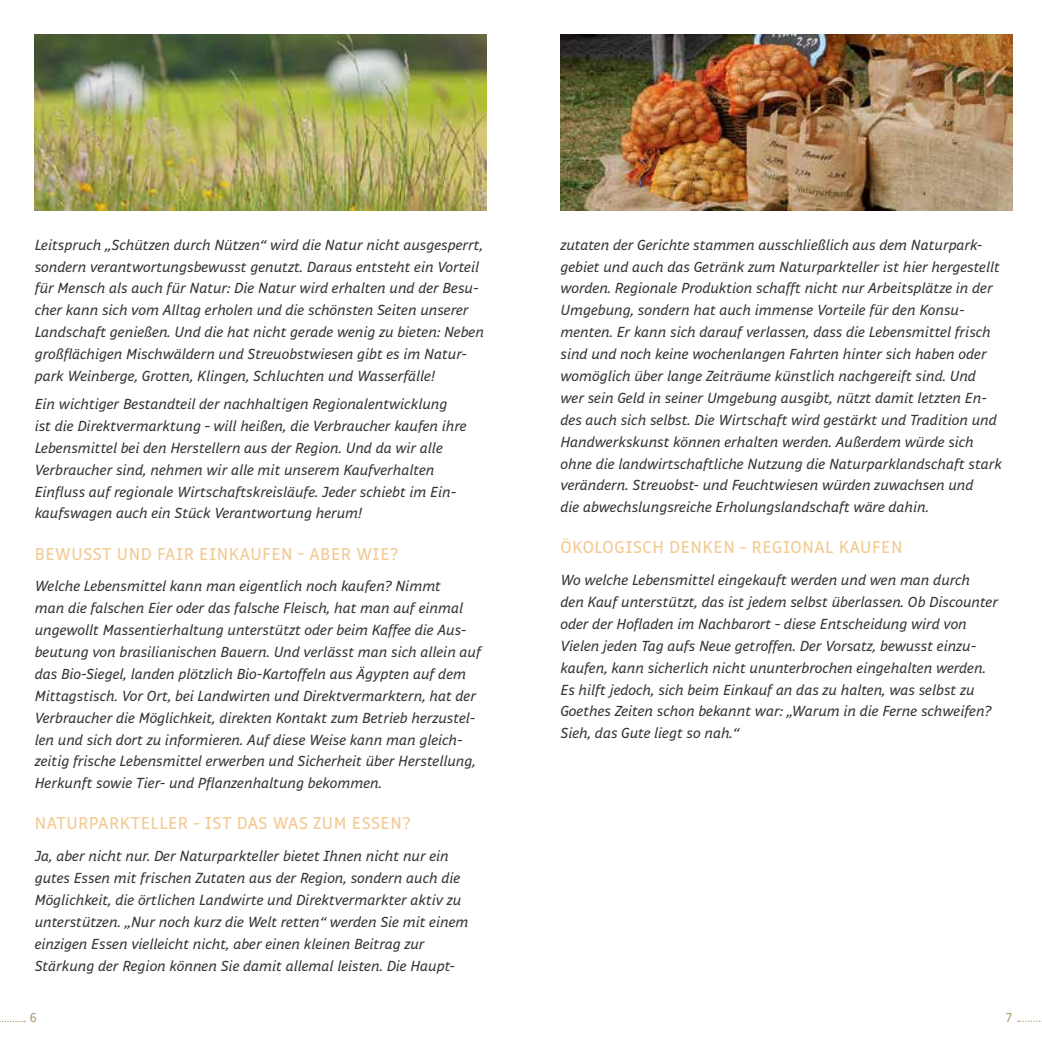
<style>
.page{position:relative;width:1042px;height:1042px;background:#fff}
.page>*{position:absolute;margin:0;border:0;box-sizing:border-box;transform-origin:0 0}
.t1{font:17.5px "Respublika FY";letter-spacing:.03em;color:#f3ca92}
.t2{font:italic 14.88px/21.9px "Respublika FY";color:#373636}
.t3{font:13.12px "Respublika FY";color:#ac9b73}
</style>
<div class="page">
<img style="left:35px;top:35px;width:451px;height:176px">
<img style="left:560px;top:35px;width:452px;height:176px">
<svg style="left:1018px;top:1020px;width:24px;height:2px"></svg>
<svg style="left:0;top:1021px;width:25px;height:1px"></svg>
<p class="t2" style="left:35px;top:234px;width:451px">Leitspruch „Schützen durch Nützen“ wird die Natur nicht ausgesperrt, sondern verantwortungsbewusst genutzt. Daraus entsteht ein Vorteil für Mensch als auch für Natur: Die Natur wird erhalten und der Besu&shy;cher kann sich vom Alltag erholen und die schönsten Seiten unserer Landschaft genießen. Und die hat nicht gerade wenig zu bieten: Neben großflächigen Mischwäldern und Streuobstwiesen gibt es im Natur&shy;park Weinberge, Grotten, Klingen, Schluchten und Wasserfälle!</p>
<p class="t2" style="left:35px;top:394px;width:433px">Ein wichtiger Bestandteil der nachhaltigen Regionalentwicklung ist die Direktvermarktung – will heißen, die Verbraucher kaufen ihre Lebensmittel bei den Herstellern aus der Region. Und da wir alle Verbraucher sind, nehmen wir alle mit unserem Kaufverhalten Einfluss auf regionale Wirtschaftskreisläufe. Jeder schiebt im Ein&shy;kaufswagen auch ein Stück Verantwortung herum!</p>
<p class="t1" style="left:35px;top:543px;width:365px">BEWUSST UND FAIR EINKAUFEN – ABER WIE?</p>
<p class="t2" style="left:35px;top:576px;width:448px">Welche Lebensmittel kann man eigentlich noch kaufen? Nimmt<br>man die falschen Eier oder das falsche Fleisch, hat man auf einmal ungewollt Massentierhaltung unterstützt oder beim Kaffee die Aus&shy;beutung von brasilianischen Bauern. Und verlässt man sich allein auf das Bio-Siegel, landen plötzlich Bio-Kartoffeln aus Ägypten auf dem Mittagstisch. Vor Ort, bei Landwirten und Direktvermarktern, hat der Verbraucher die Möglichkeit, direkten Kontakt zum Betrieb herzustel&shy;len und sich dort zu informieren. Auf diese Weise kann man gleich&shy;zeitig frische Lebensmittel erwerben und Sicherheit über Herstellung, Herkunft sowie Tier- und Pflanzenhaltung bekommen.</p>
<p class="t1" style="left:35px;top:813px;width:377px">NATURPARKTELLER – IST DAS WAS ZUM ESSEN?</p>
<p class="t2" style="left:35px;top:846px;width:435px">Ja, aber nicht nur. Der Naturparkteller bietet Ihnen nicht nur ein gutes Essen mit frischen Zutaten aus der Region, sondern auch die Möglichkeit, die örtlichen Landwirte und Direktvermarkter aktiv zu unterstützen. „Nur noch kurz die Welt retten“ werden Sie mit einem einzigen Essen vielleicht nicht, aber einen kleinen Beitrag zur Stärkung der Region können Sie damit allemal leisten. Die Haupt-</p>
<p class="t2" style="left:560px;top:234px;width:443px">zutaten der Gerichte stammen ausschließlich aus dem Naturpark&shy;gebiet und auch das Getränk zum Naturparkteller ist hier hergestellt worden. Regionale Produktion schafft nicht nur Arbeitsplätze in der Umgebung, sondern hat auch immense Vorteile für den Konsu&shy;menten. Er kann sich darauf verlassen, dass die Lebensmittel frisch sind und noch keine wochenlangen Fahrten hinter sich haben oder womöglich über lange Zeiträume künstlich nachgereift sind. Und wer sein Geld in seiner Umgebung ausgibt, nützt damit letzten En&shy;des auch sich selbst. Die Wirtschaft wird gestärkt und Tradition und Handwerkskunst können erhalten werden. Außerdem würde sich ohne die landwirtschaftliche Nutzung die Naturparklandschaft stark verändern. Streuobst- und Feuchtwiesen würden zuwachsen und<br>die abwechslungsreiche Erholungslandschaft wäre dahin.</p>
<p class="t1" style="left:560px;top:537px;width:344px">ÖKOLOGISCH DENKEN – REGIONAL KAUFEN</p>
<p class="t2" style="left:560px;top:570px;width:439px">Wo welche Lebensmittel eingekauft werden und wen man durch<br>den Kauf unterstützt, das ist jedem selbst überlassen. Ob Discounter oder der Hofladen im Nachbarort – diese Entscheidung wird von Vielen jeden Tag aufs Neue getroffen. Der Vorsatz, bewusst einzu&shy;kaufen, kann sicherlich nicht ununterbrochen eingehalten werden.<br>Es hilft jedoch, sich beim Einkauf an das zu halten, was selbst zu Goethes Zeiten schon bekannt war: „Warum in die Ferne schweifen?<br>Sieh, das Gute liegt so nah.“</p>
<p class="t3" style="left:30px;top:1010px;width:9px">6</p>
<p class="t3" style="left:1006px;top:1010px;width:7px">7</p>
</div>
